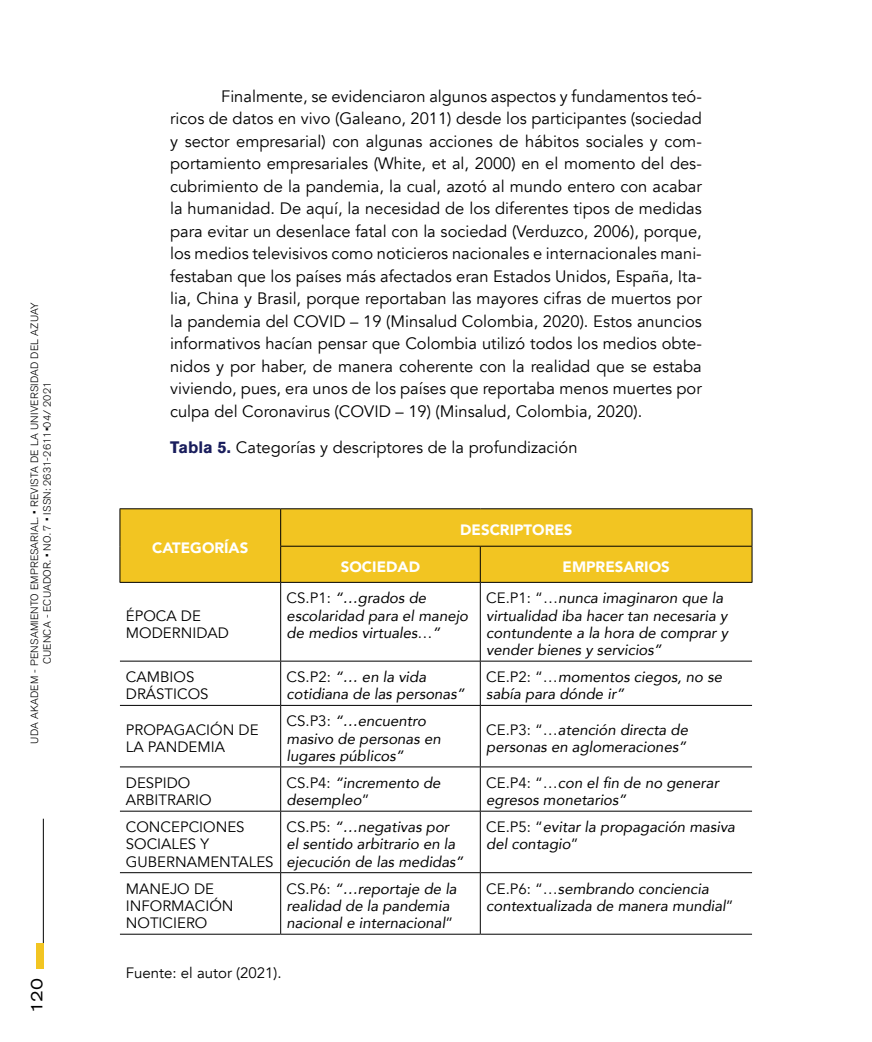
<style>
.page{position:relative;width:872px;height:1042px;background:#fff}
.page>*{position:absolute;margin:0;border:0;box-sizing:border-box;transform-origin:0 0}
.t1{font:16.5px/22.5px "Avenir";color:#000;text-align:justify}
.t2{font:expanded 16.5px "Akzidenz Grotesk BQ";color:#000}
.t3{font:italic 15px/17.2px "Avenir";color:#000}
.t4{font:15px/17.2px "Avenir";color:#000}
.t5{font:900 15px "Avenir";color:#fff}
.t6{font:300 10.5px/12.6px "Akzidenz Grotesk BQ";letter-spacing:.02em;color:#000;text-align:center}
.s1{font-family:"Akzidenz Grotesk BQ";font-weight:700;color:#191d5c}
.s2{font-style:normal}
</style>
<div class="page">
<hr style="left:43px;top:819px;width:1px;height:124px;background:#000">
<div style="left:36px;top:943px;width:8px;height:25px;background:#f2c522"></div>
<div style="left:121px;top:509px;width:630px;height:73px;background:#f2c522"></div>
<hr style="left:120px;top:508px;width:161px;height:1px;background:#000">
<hr style="left:120px;top:509px;width:1px;height:37px;background:#000">
<hr style="left:120px;top:546px;width:1px;height:36px;background:#000">
<hr style="left:281px;top:508px;width:199px;height:1px;background:#000">
<hr style="left:280px;top:509px;width:1px;height:37px;background:#000">
<hr style="left:480px;top:508px;width:272px;height:1px;background:#000">
<hr style="left:751px;top:509px;width:1px;height:37px;background:#000">
<hr style="left:280px;top:546px;width:200px;height:1px;background:#000">
<hr style="left:280px;top:546px;width:1px;height:36px;background:#000">
<hr style="left:480px;top:546px;width:272px;height:1px;background:#000">
<hr style="left:480px;top:546px;width:1px;height:36px;background:#000">
<hr style="left:751px;top:546px;width:1px;height:36px;background:#000">
<hr style="left:120px;top:582px;width:161px;height:1px;background:#000">
<hr style="left:281px;top:582px;width:199px;height:1px;background:#000">
<hr style="left:280px;top:583px;width:1px;height:78px;background:#000">
<hr style="left:480px;top:582px;width:272px;height:1px;background:#000">
<hr style="left:480px;top:583px;width:1px;height:78px;background:#000">
<hr style="left:120px;top:661px;width:161px;height:1px;background:#000">
<hr style="left:281px;top:661px;width:199px;height:1px;background:#000">
<hr style="left:280px;top:661px;width:1px;height:44px;background:#000">
<hr style="left:480px;top:661px;width:272px;height:1px;background:#000">
<hr style="left:480px;top:661px;width:1px;height:44px;background:#000">
<hr style="left:120px;top:705px;width:161px;height:1px;background:#000">
<hr style="left:281px;top:705px;width:199px;height:1px;background:#000">
<hr style="left:280px;top:706px;width:1px;height:60px;background:#000">
<hr style="left:480px;top:705px;width:272px;height:1px;background:#000">
<hr style="left:480px;top:706px;width:1px;height:60px;background:#000">
<hr style="left:120px;top:766px;width:161px;height:1px;background:#000">
<hr style="left:281px;top:766px;width:199px;height:1px;background:#000">
<hr style="left:280px;top:767px;width:1px;height:44px;background:#000">
<hr style="left:480px;top:766px;width:272px;height:1px;background:#000">
<hr style="left:480px;top:767px;width:1px;height:44px;background:#000">
<hr style="left:120px;top:811px;width:161px;height:1px;background:#000">
<hr style="left:281px;top:811px;width:199px;height:1px;background:#000">
<hr style="left:280px;top:811px;width:1px;height:61px;background:#000">
<hr style="left:480px;top:811px;width:272px;height:1px;background:#000">
<hr style="left:480px;top:811px;width:1px;height:61px;background:#000">
<hr style="left:120px;top:872px;width:161px;height:1px;background:#000">
<hr style="left:281px;top:872px;width:199px;height:1px;background:#000">
<hr style="left:280px;top:873px;width:1px;height:61px;background:#000">
<hr style="left:480px;top:872px;width:272px;height:1px;background:#000">
<hr style="left:480px;top:873px;width:1px;height:61px;background:#000">
<hr style="left:120px;top:934px;width:161px;height:1px;background:#000">
<hr style="left:281px;top:934px;width:199px;height:1px;background:#000">
<hr style="left:480px;top:934px;width:272px;height:1px;background:#000">
<p class="t6" style="left:29px;top:743px;width:442px;rotate:-90deg">UDA AKADEM - PENSAMIENTO EMPRESARIAL. • REVISTA DE LA UNIVERSIDAD DEL AZUAY<br>CUENCA - ECUADOR. • NO. 7 • ISSN: 2631-2611•04/ 2021</p>
<p class="t2" style="left:27px;top:1013px;width:37px;rotate:-90deg">120</p>
<p class="t1" style="left:170px;top:85px;width:533px;text-indent:51px">Finalmente, se evidenciaron algunos aspectos y fundamentos teó&shy;ricos de datos en vivo (Galeano, 2011) desde los participantes (sociedad y sector empresarial) con algunas acciones de hábitos sociales y com&shy;portamiento empresariales (White, et al, 2000) en el momento del des&shy;cubrimiento de la pandemia, la cual, azotó al mundo entero con acabar la humanidad. De aquí, la necesidad de los diferentes tipos de medidas para evitar un desenlace fatal con la sociedad (Verduzco, 2006), porque, los medios televisivos como noticieros nacionales e internacionales mani&shy;festaban que los países más afectados eran Estados Unidos, España, Ita&shy;lia, China y Brasil, porque reportaban las mayores cifras de muertos por la pandemia del COVID – 19 (Minsalud Colombia, 2020). Estos anuncios informativos hacían pensar que Colombia utilizó todos los medios obte&shy;nidos y por haber, de manera coherente con la realidad que se estaba viviendo, pues, era unos de los países que reportaba menos muertes por culpa del Coronavirus (COVID – 19) (Minsalud, Colombia, 2020).</p>
<p class="t1" style="left:170px;top:436px;width:409px"><span class="s1">Tabla 5.</span> Categorías y descriptores de la profundización</p>
<p class="t5" style="left:152px;top:535px;width:98px">CATEGORÍAS</p>
<p class="t4" style="left:126px;top:607px;width:104px">ÉPOCA DE<br>MODERNIDAD</p>
<p class="t5" style="left:460px;top:517px;width:114px">DESCRIPTORES</p>
<p class="t5" style="left:341px;top:554px;width:81px">SOCIEDAD</p>
<p class="t5" style="left:562px;top:554px;width:109px">EMPRESARIOS</p>
<p class="t3" style="left:287px;top:589px;width:183px"><span class="s2">CS.P1:</span> “…grados de escolaridad para el manejo de medios virtuales<span class="s2">…</span>”</p>
<p class="t3" style="left:486px;top:589px;width:243px"><span class="s2">CE.P1: “…</span>nunca imaginaron que la virtualidad iba hacer tan necesaria y contundente a la hora de comprar y vender bienes y servicios”</p>
<p class="t4" style="left:126px;top:668px;width:84px">CAMBIOS<br>DRÁSTICOS</p>
<p class="t3" style="left:287px;top:668px;width:179px"><span class="s2">CS.P2:</span> “… en la vida cotidiana de las personas”</p>
<p class="t3" style="left:486px;top:668px;width:237px"><span class="s2">CE.P2: “…</span>momentos ciegos, no se sabía para dónde ir”</p>
<p class="t4" style="left:126px;top:721px;width:134px">PROPAGACIÓN DE<br>LA PANDEMIA</p>
<p class="t3" style="left:287px;top:712px;width:155px"><span class="s2">CS.P3:</span> “…encuentro masivo de personas en lugares públicos”</p>
<p class="t3" style="left:486px;top:721px;width:203px"><span class="s2">CE.P3: “…</span>atención directa de personas en aglomeraciones”</p>
<p class="t4" style="left:126px;top:774px;width:87px">DESPIDO<br>ARBITRARIO</p>
<p class="t3" style="left:287px;top:774px;width:155px"><span class="s2">CS.P4:</span> “incremento de desempleo<span class="s2">”</span></p>
<p class="t3" style="left:486px;top:774px;width:234px"><span class="s2">CE.P4: “…</span>con el fin de no generar egresos monetarios”</p>
<p class="t4" style="left:126px;top:818px;width:149px">CONCEPCIONES<br>SOCIALES Y<br>GUBERNAMENTALES</p>
<p class="t3" style="left:286px;top:818px;width:178px"><span class="s2">CS.P5:</span> “…negativas por el sentido arbitrario en la ejecución de las medidas”</p>
<p class="t3" style="left:486px;top:818px;width:250px"><span class="s2">CE.P5: “</span>evitar la propagación masiva del contagio<span class="s2">”</span></p>
<p class="t4" style="left:126px;top:880px;width:109px">MANEJO DE<br>INFORMACIÓN<br>NOTICIERO</p>
<p class="t3" style="left:286px;top:880px;width:172px"><span class="s2">CS.P6:</span> “…reportaje de la realidad de la pandemia nacional e internacional<span class="s2">”</span></p>
<p class="t3" style="left:486px;top:880px;width:249px"><span class="s2">CE.P6: “…</span>sembrando conciencia contextualizada de manera mundial<span class="s2">”</span></p>
<p class="t4" style="left:126px;top:964px;width:157px">Fuente: el autor (2021).</p>
</div>
